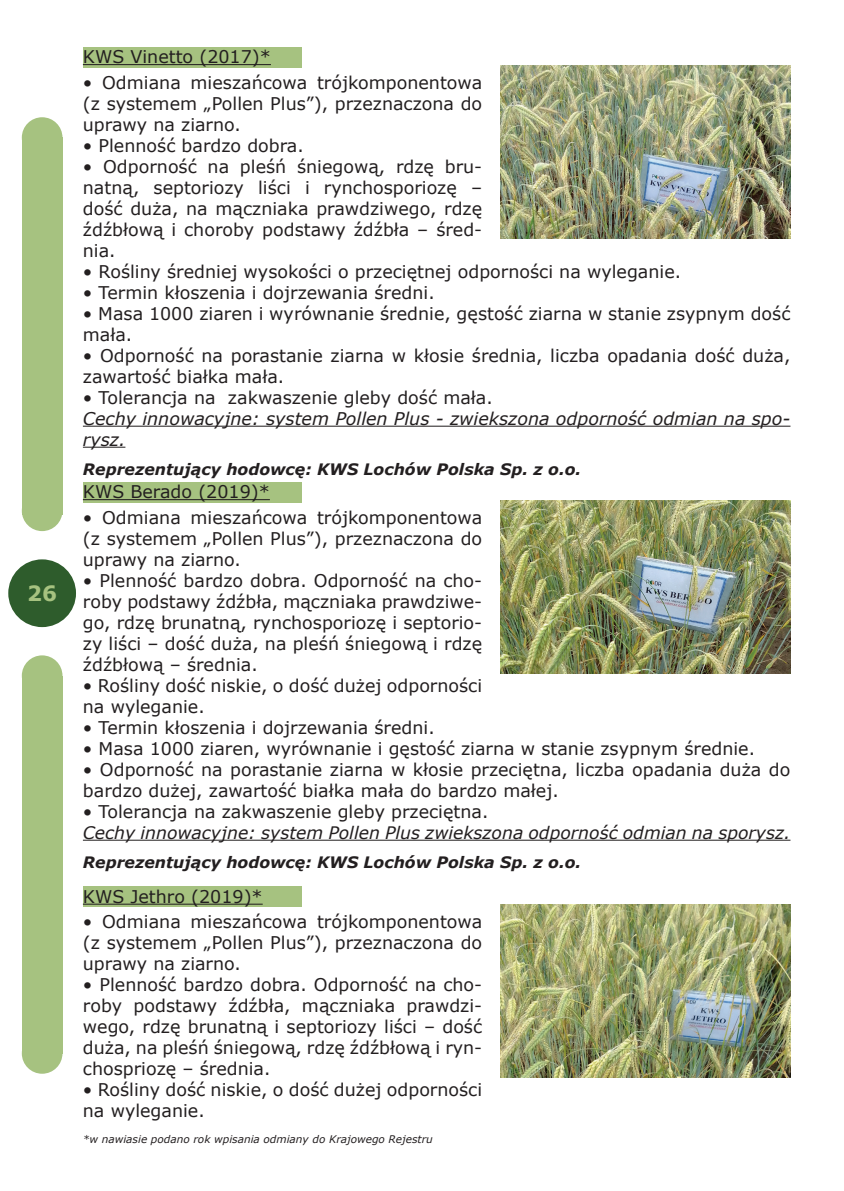
<style>
.page{position:relative;width:844px;height:1191px;background:#fff}
.page>*{position:absolute;margin:0;border:0;box-sizing:border-box;transform-origin:0 0}
.t1{font:700 21px "Verdana";color:#a6c280}
.t2{font:17.5px/21px "Verdana";color:#231f20;text-align:justify}
.t3{font:italic 17.5px/21px "Verdana";color:#231f20}
.t4{font:italic 17.32px "Verdana";color:#231f20}
.t5{font:italic 700 15.75px "Verdana";color:#231f20}
.t6{font:italic 10.5px "Verdana";color:#231f20}
</style>
<div class="page">
<div style="left:8px;top:559px;width:68px;height:68px;background:#2e5c2c;border-radius:50%"></div>
<div style="left:22px;top:655px;width:40px;height:41px;background:#a6c280;border-radius:50%"></div>
<div style="left:22px;top:490px;width:40px;height:41px;background:#a6c280;border-radius:50%"></div>
<div style="left:22px;top:138px;width:40px;height:377px;background:#a6c280"></div>
<div style="left:22px;top:675px;width:40px;height:378px;background:#a6c280"></div>
<div style="left:22px;top:1033px;width:40px;height:40px;background:#a6c280;border-radius:50%"></div>
<div style="left:22px;top:117px;width:40px;height:41px;background:#a6c280;border-radius:50%"></div>
<div style="left:83px;top:47px;width:218px;height:21px;background:#a6c280"></div>
<hr style="left:83px;top:426px;width:707px;height:1px;background:#231f20">
<hr style="left:83px;top:447px;width:42px;height:1px;background:#231f20">
<hr style="left:83px;top:64px;width:188px;height:1px;background:#231f20">
<img style="left:500px;top:65px;width:290px;height:173px">
<div style="left:83px;top:482px;width:218px;height:20px;background:#a6c280"></div>
<hr style="left:83px;top:839px;width:707px;height:1px;background:#231f20">
<img style="left:500px;top:500px;width:290px;height:173px">
<hr style="left:83px;top:499px;width:187px;height:1px;background:#231f20">
<div style="left:83px;top:886px;width:218px;height:21px;background:#a6c280"></div>
<img style="left:500px;top:904px;width:290px;height:173px">
<hr style="left:83px;top:903px;width:179px;height:1px;background:#231f20">
<p class="t1" style="left:27px;top:579px;width:31px">26</p>
<p class="t2" style="left:83px;top:46px;width:189px">KWS Vinetto (2017)*</p>
<p class="t2" style="left:83px;top:71px;width:401px">• Odmiana mieszańcowa trójkomponentowa (z systemem „Pollen Plus”), przeznaczona do uprawy na ziarno.</p>
<p class="t2" style="left:83px;top:134px;width:222px">• Plenność bardzo dobra.</p>
<p class="t2" style="left:83px;top:155px;width:401px">• Odporność na pleśń śniegową, rdzę bru&shy;natną, septoriozy liści i rynchosporiozę – dość duża, na mączniaka prawdziwego, rdzę źdźbłową i choroby podstawy źdźbła – śred&shy;nia.</p>
<p class="t2" style="left:83px;top:260px;width:599px">• Rośliny średniej wysokości o przeciętnej odporności na wyleganie.</p>
<p class="t2" style="left:83px;top:281px;width:353px">• Termin kłoszenia i dojrzewania średni.</p>
<p class="t2" style="left:83px;top:302px;width:708px">• Masa 1000 ziaren i wyrównanie średnie, gęstość ziarna w stanie zsypnym dość mała.</p>
<p class="t2" style="left:83px;top:344px;width:709px">• Odporność na porastanie ziarna w kłosie średnia, liczba opadania dość duża, zawartość białka mała.</p>
<p class="t2" style="left:83px;top:386px;width:411px">• Tolerancja na zakwaszenie gleby dość mała.</p>
<p class="t3" style="left:83px;top:407px;width:708px">Cechy innowacyjne: system Pollen Plus - zwiekszona odporność odmian na spo&shy;rysz.</p>
<p class="t5" style="left:83px;top:458px;width:499px">Reprezentujący hodowcę: KWS Lochów Polska Sp. z o.o.</p>
<p class="t2" style="left:83px;top:481px;width:188px">KWS Berado (2019)*</p>
<p class="t2" style="left:83px;top:506px;width:401px">• Odmiana mieszańcowa trójkomponentowa (z systemem „Pollen Plus”), przeznaczona do uprawy na ziarno.</p>
<p class="t2" style="left:83px;top:569px;width:401px">• Plenność bardzo dobra. Odporność na cho&shy;roby podstawy źdźbła, mączniaka prawdziwe&shy;go, rdzę brunatną, rynchosporiozę i septorio&shy;zy liści – dość duża, na pleśń śniegową i rdzę źdźbłową – średnia.</p>
<p class="t2" style="left:83px;top:674px;width:401px">• Rośliny dość niskie, o dość dużej odporności na wyleganie.</p>
<p class="t2" style="left:83px;top:716px;width:353px">• Termin kłoszenia i dojrzewania średni.</p>
<p class="t2" style="left:83px;top:737px;width:673px">• Masa 1000 ziaren, wyrównanie i gęstość ziarna w stanie zsypnym średnie.</p>
<p class="t2" style="left:83px;top:758px;width:709px">• Odporność na porastanie ziarna w kłosie przeciętna, liczba opadania duża do bardzo dużej, zawartość białka mała do bardzo małej.</p>
<p class="t2" style="left:83px;top:800px;width:407px">• Tolerancja na zakwaszenie gleby przeciętna.</p>
<p class="t4" style="left:83px;top:820px;width:708px">Cechy innowacyjne: system Pollen Plus zwiekszona odporność odmian na sporysz.</p>
<p class="t5" style="left:83px;top:851px;width:499px">Reprezentujący hodowcę: KWS Lochów Polska Sp. z o.o.</p>
<p class="t2" style="left:83px;top:885px;width:181px">KWS Jethro (2019)*</p>
<p class="t2" style="left:83px;top:911px;width:401px">• Odmiana mieszańcowa trójkomponentowa (z systemem „Pollen Plus”), przeznaczona do uprawy na ziarno.</p>
<p class="t2" style="left:83px;top:974px;width:401px">• Plenność bardzo dobra. Odporność na cho&shy;roby podstawy źdźbła, mączniaka prawdzi&shy;wego, rdzę brunatną i septoriozy liści – dość duża, na pleśń śniegową, rdzę źdźbłową i ryn&shy;chospriozę – średnia.</p>
<p class="t2" style="left:83px;top:1079px;width:401px">• Rośliny dość niskie, o dość dużej odporności na wyleganie.</p>
<p class="t6" style="left:83px;top:1132px;width:351px">*w nawiasie podano rok wpisania odmiany do Krajowego Rejestru</p>
</div>
